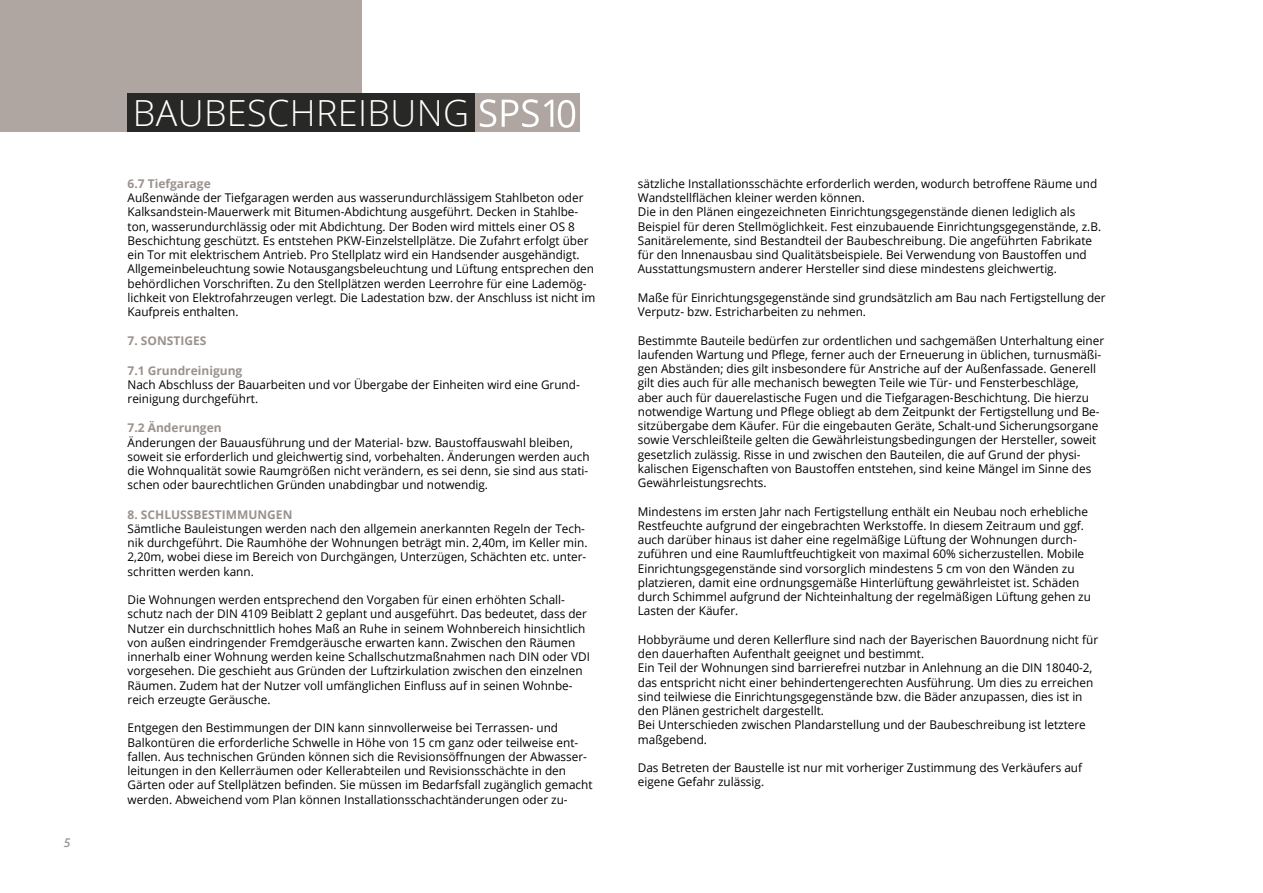
<style>
.page{position:relative;width:1263px;height:893px;background:#fff}
.page>*{position:absolute;margin:0;border:0;box-sizing:border-box;transform-origin:0 0}
.t1{font:300 36px "Open Sans";letter-spacing:.01em;color:#fff}
.t2{font:12px/14.2px "Open Sans";color:#000}
.t3{font:700 12px "Open Sans";color:#9b928e}
.t4{font:italic 600 12px "Open Sans";color:#9b928e}
</style>
<div class="page">
<div style="left:0;top:0;width:361px;height:132px;background:#b0a6a1"></div>
<div style="left:127px;top:94px;width:348px;height:38px;background:#282827"></div>
<div style="left:475px;top:94px;width:105px;height:38px;background:#b0a6a1"></div>
<svg style="left:480px;top:99px;width:95px;height:29px"></svg>
<p class="t4" style="left:64px;top:834px;width:8px">5</p>
<h1 class="t1" style="left:133px;top:88px;width:338px">BAUBESCHREIBUNG</h1>
<p class="t3" style="left:128px;top:175px;width:85px">6.7 Tiefgarage</p>
<p class="t2" style="left:128px;top:190px;width:469px">Außenwände der Tiefgaragen werden aus wasserundurchlässigem Stahlbeton oder Kalksandstein-Mauerwerk mit Bitumen-Abdichtung ausgeführt. Decken in Stahlbe&shy;ton, wasserundurchlässig oder mit Abdichtung. Der Boden wird mittels einer OS 8<br>Beschichtung geschützt. Es entstehen PKW-Einzelstellplätze. Die Zufahrt erfolgt über ein Tor mit elektrischem Antrieb. Pro Stellplatz wird ein Handsender ausgehändigt.<br>Allgemeinbeleuchtung sowie Notausgangsbeleuchtung und Lüftung entsprechen den behördlichen Vorschriften. Zu den Stellplätzen werden Leerrohre für eine Lademög&shy;lichkeit von Elektrofahrzeugen verlegt. Die Ladestation bzw. der Anschluss ist nicht im Kaufpreis enthalten.</p>
<p class="t3" style="left:128px;top:332px;width:80px">7. SONSTIGES</p>
<p class="t3" style="left:128px;top:362px;width:116px">7.1 Grundreinigung</p>
<p class="t2" style="left:128px;top:377px;width:454px">Nach Abschluss der Bauarbeiten und vor Übergabe der Einheiten wird eine Grund&shy;reinigung durchgeführt.</p>
<p class="t3" style="left:128px;top:419px;width:96px">7.2 Änderungen</p>
<p class="t2" style="left:128px;top:435px;width:463px">Änderungen der Bauausführung und der Material- bzw. Baustoffauswahl bleiben, soweit sie erforderlich und gleichwertig sind, vorbehalten. Änderungen werden auch die Wohnqualität sowie Raumgrößen nicht verändern, es sei denn, sie sind aus stati&shy;schen oder baurechtlichen Gründen unabdingbar und notwendig.</p>
<p class="t3" style="left:128px;top:506px;width:166px">8. SCHLUSSBESTIMMUNGEN</p>
<p class="t2" style="left:128px;top:521px;width:461px">Sämtliche Bauleistungen werden nach den allgemein anerkannten Regeln der Tech&shy;nik durchgeführt. Die Raumhöhe der Wohnungen beträgt min. 2,40m, im Keller min.<br>2,20m, wobei diese im Bereich von Durchgängen, Unterzügen, Schächten etc. unter&shy;schritten werden kann.</p>
<p class="t2" style="left:128px;top:592px;width:464px">Die Wohnungen werden entsprechend den Vorgaben für einen erhöhten Schall&shy;schutz nach der DIN 4109 Beiblatt 2 geplant und ausgeführt. Das bedeutet, dass der Nutzer ein durchschnittlich hohes Maß an Ruhe in seinem Wohnbereich hinsichtlich von außen eindringender Fremdgeräusche erwarten kann. Zwischen den Räumen innerhalb einer Wohnung werden keine Schallschutzmaßnahmen nach DIN oder VDI vorgesehen. Die geschieht aus Gründen der Luftzirkulation zwischen den einzelnen Räumen. Zudem hat der Nutzer voll umfänglichen Einfluss auf in seinen Wohnbe&shy;reich erzeugte Geräusche.</p>
<p class="t2" style="left:128px;top:720px;width:466px">Entgegen den Bestimmungen der DIN kann sinnvollerweise bei Terrassen- und Balkontüren die erforderliche Schwelle in Höhe von 15 cm ganz oder teilweise ent&shy;fallen. Aus technischen Gründen können sich die Revisionsöffnungen der Abwasser&shy;leitungen in den Kellerräumen oder Kellerabteilen und Revisionsschächte in den Gärten oder auf Stellplätzen befinden. Sie müssen im Bedarfsfall zugänglich gemacht werden. Abweichend vom Plan können Installationsschachtänderungen oder zu-</p>
<p class="t2" style="left:638px;top:176px;width:465px">sätzliche Installationsschächte erforderlich werden, wodurch betroffene Räume und Wandstellflächen kleiner werden können.<br>Die in den Plänen eingezeichneten Einrichtungsgegenstände dienen lediglich als Beispiel für deren Stellmöglichkeit. Fest einzubauende Einrichtungsgegenstände, z.B.<br>Sanitärelemente, sind Bestandteil der Baubeschreibung. Die angeführten Fabrikate für den lnnenausbau sind Qualitätsbeispiele. Bei Verwendung von Baustoffen und Ausstattungsmustern anderer Hersteller sind diese mindestens gleichwertig.</p>
<p class="t2" style="left:638px;top:290px;width:469px">Maße für Einrichtungsgegenstände sind grundsätzlich am Bau nach Fertigstellung der<br>Verputz- bzw. Estricharbeiten zu nehmen.</p>
<p class="t2" style="left:638px;top:333px;width:468px">Bestimmte Bauteile bedürfen zur ordentlichen und sachgemäßen Unterhaltung einer laufenden Wartung und Pflege, ferner auch der Erneuerung in üblichen, turnusmäßi&shy;gen Abständen; dies gilt insbesondere für Anstriche auf der Außenfassade. Generell gilt dies auch für alle mechanisch bewegten Teile wie Tür- und Fensterbeschläge, aber auch für dauerelastische Fugen und die Tiefgaragen-Beschichtung. Die hierzu notwendige Wartung und Pflege obliegt ab dem Zeitpunkt der Fertigstellung und Be&shy;sitzübergabe dem Käufer. Für die eingebauten Geräte, Schalt-und Sicherungsorgane sowie Verschleißteile gelten die Gewährleistungsbedingungen der Hersteller, soweit gesetzlich zulässig. Risse in und zwischen den Bauteilen, die auf Grund der physi&shy;kalischen Eigenschaften von Baustoffen entstehen, sind keine Mängel im Sinne des Gewährleistungsrechts.</p>
<p class="t2" style="left:638px;top:504px;width:455px">Mindestens im ersten Jahr nach Fertigstellung enthält ein Neubau noch erhebliche Restfeuchte aufgrund der eingebrachten Werkstoffe. In diesem Zeitraum und ggf. auch darüber hinaus ist daher eine regelmäßige Lüftung der Wohnungen durch&shy;zuführen und eine Raumluftfeuchtigkeit von maximal 60% sicherzustellen. Mobile Einrichtungsgegenstände sind vorsorglich mindestens 5 cm von den Wänden zu platzieren, damit eine ordnungsgemäße Hinterlüftung gewährleistet ist. Schäden durch Schimmel aufgrund der Nichteinhaltung der regelmäßigen Lüftung gehen zu Lasten der Käufer.</p>
<p class="t2" style="left:638px;top:632px;width:462px">Hobbyräume und deren Kellerflure sind nach der Bayerischen Bauordnung nicht für den dauerhaften Aufenthalt geeignet und bestimmt.<br>Ein Teil der Wohnungen sind barrierefrei nutzbar in Anlehnung an die DIN 18040-2, das entspricht nicht einer behindertengerechten Ausführung. Um dies zu erreichen sind teilwiese die Einrichtungsgegenstände bzw. die Bäder anzupassen, dies ist in den Plänen gestrichelt dargestellt.<br>Bei Unterschieden zwischen Plandarstellung und der Baubeschreibung ist letztere maßgebend.</p>
<p class="t2" style="left:638px;top:760px;width:446px">Das Betreten der Baustelle ist nur mit vorheriger Zustimmung des Verkäufers auf eigene Gefahr zulässig.</p>
</div>
